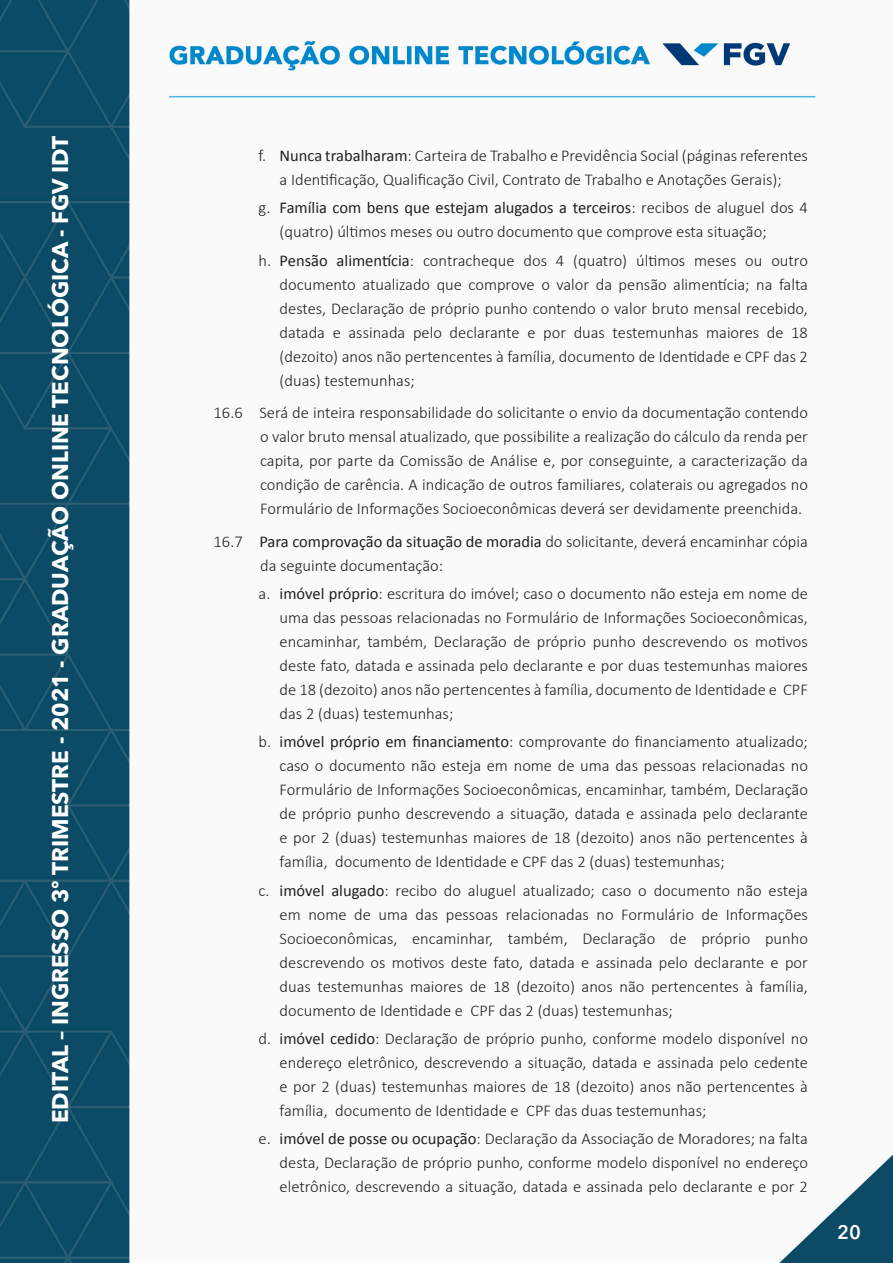
<style>
.page{position:relative;width:893px;height:1263px;background:#fff}
.page>*{position:absolute;margin:0;border:0;box-sizing:border-box;transform-origin:0 0}
.t1{font:700 22.5px "Avenir Next LT Pro";color:#fff}
.t2{font:600 19.5px "Avenir Next LT Pro";color:#fff}
.t3{font:300 16.5px/24px "Calibri";color:#231f20;text-align:justify}
.s1{font-weight:400}
</style>
<div class="page">
<img style="left:0;top:0;width:893px;height:1262px">
<h1 class="t1" style="left:46px;top:1123px;width:989px;rotate:-90deg">EDITAL – INGRESSO 3º TRIMESTRE - 2021 - GRADUAÇÃO ONLINE TECNOLÓGICA - FGV IDT</h1>
<p class="t3" style="left:259px;top:144px;width:551px;text-align:center">f. <span class="s1">Nunca trabalharam</span>: Carteira de Trabalho e Previdência Social (páginas referentes a Identificação, Qualificação Civil, Contrato de Trabalho e Anotações Gerais);</p>
<p class="t3" style="left:280px;top:196px;width:530px;text-indent:-21px">g. <span class="s1">Família com bens que estejam alugados a terceiros</span>: recibos de aluguel dos 4 (quatro) últimos meses ou outro documento que comprove esta situação;</p>
<p class="t3" style="left:280px;top:248px;width:530px;text-indent:-21px">h. <span class="s1">Pensão alimentícia</span>: contracheque dos 4 (quatro) últimos meses ou outro documento atualizado que comprove o valor da pensão alimentícia; na falta destes, Declaração de próprio punho contendo o valor bruto mensal recebido, datada e assinada pelo declarante e por duas testemunhas maiores de 18 (dezoito) anos não pertencentes à família, documento de Identidade e CPF das 2 (duas) testemunhas;</p>
<p class="t3" style="left:260px;top:401px;width:549px;text-indent:-46px">16.6 Será de inteira responsabilidade do solicitante o envio da documentação contendo o valor bruto mensal atualizado, que possibilite a realização do cálculo da renda per capita, por parte da Comissão de Análise e, por conseguinte, a caracterização da condição de carência. A indicação de outros familiares, colaterais ou agregados no Formulário de Informações Socioeconômicas deverá ser devidamente preenchida.</p>
<p class="t3" style="left:260px;top:529px;width:549px;text-indent:-46px">16.7 <span class="s1">Para comprovação da situação de moradia</span> do solicitante, deverá encaminhar cópia da seguinte documentação:</p>
<p class="t3" style="left:280px;top:581px;width:530px;text-indent:-21px">a. <span class="s1">imóvel próprio</span>: escritura do imóvel; caso o documento não esteja em nome de uma das pessoas relacionadas no Formulário de Informações Socioeconômicas, encaminhar, também, Declaração de próprio punho descrevendo os motivos deste fato, datada e assinada pelo declarante e por duas testemunhas maiores de 18 (dezoito) anos não pertencentes à família, documento de Identidade e CPF das 2 (duas) testemunhas;</p>
<p class="t3" style="left:280px;top:730px;width:530px;text-indent:-21px">b. <span class="s1">imóvel próprio em financiamento</span>: comprovante do financiamento atualizado; caso o documento não esteja em nome de uma das pessoas relacionadas no Formulário de Informações Socioeconômicas, encaminhar, também, Declaração de próprio punho descrevendo a situação, datada e assinada pelo declarante e por 2 (duas) testemunhas maiores de 18 (dezoito) anos não pertencentes à família, documento de Identidade e CPF das 2 (duas) testemunhas;</p>
<p class="t3" style="left:280px;top:878px;width:530px;text-indent:-21px">c. <span class="s1">imóvel alugado</span>: recibo do aluguel atualizado; caso o documento não esteja em nome de uma das pessoas relacionadas no Formulário de Informações Socioeconômicas, encaminhar, também, Declaração de próprio punho descrevendo os motivos deste fato, datada e assinada pelo declarante e por duas testemunhas maiores de 18 (dezoito) anos não pertencentes à família, documento de Identidade e CPF das 2 (duas) testemunhas;</p>
<p class="t3" style="left:280px;top:1026px;width:530px;text-indent:-21px">d. <span class="s1">imóvel cedido</span>: Declaração de próprio punho, conforme modelo disponível no endereço eletrônico, descrevendo a situação, datada e assinada pelo cedente e por 2 (duas) testemunhas maiores de 18 (dezoito) anos não pertencentes à família, documento de Identidade e CPF das duas testemunhas;</p>
<p class="t3" style="left:280px;top:1127px;width:530px;text-indent:-21px">e. <span class="s1">imóvel de posse ou ocupação</span>: Declaração da Associação de Moradores; na falta desta, Declaração de próprio punho, conforme modelo disponível no endereço eletrônico, descrevendo a situação, datada e assinada pelo declarante e por 2</p>
<p class="t2" style="left:837px;top:1220px;width:25px">20</p>
</div>
